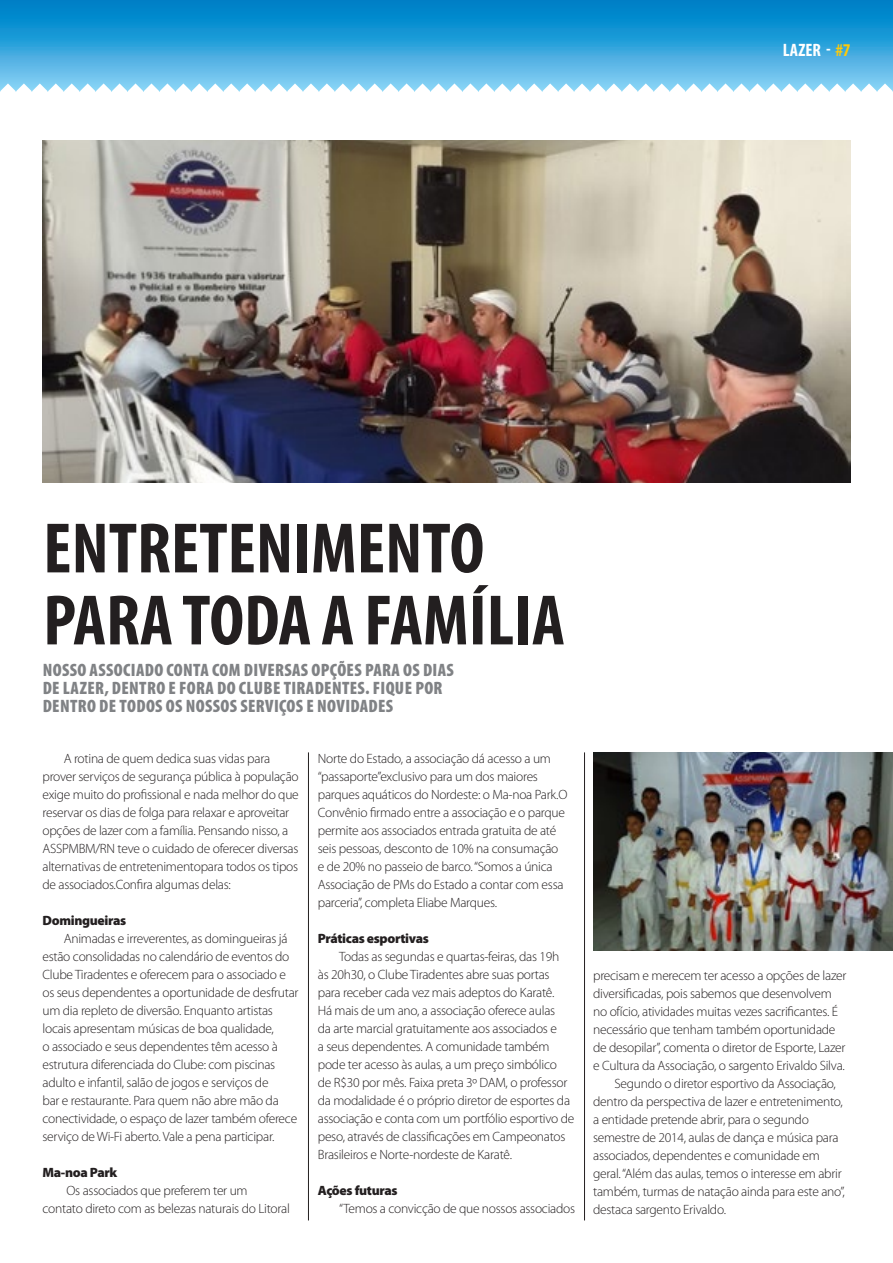
<style>
.page{position:relative;width:893px;height:1263px;background:#fff}
.page>*{position:absolute;margin:0;border:0;box-sizing:border-box;transform-origin:0 0}
.t1{font:700 condensed 72px/72px "Myriad Pro";color:#231f20}
.t2{font:900 condensed 18px/18px "Myriad Pro";letter-spacing:.02em;color:#808285}
.t3{font:700 condensed 18px "Myriad Pro";letter-spacing:.005em;color:#fff}
.Corpo_TXT{font:300 13.5px/18px "Myriad Pro";letter-spacing:-.02em;color:#231f20}
.Entrevista_pergunta{font:900 13.5px "Myriad Pro";letter-spacing:-.025em;color:#231f20}
.s1{color:#feca0a}
</style>
<div class="page">
<svg style="left:0;top:0;width:1px;height:91px"></svg>
<svg style="left:1px;top:0;width:892px;height:83px;background:#2fa0da"></svg>
<svg style="left:0;top:83px;width:893px;height:9px"></svg>
<hr style="left:308px;top:752px;width:1px;height:468px;background:#231f20">
<hr style="left:584px;top:752px;width:1px;height:468px;background:#231f20">
<img style="left:43px;top:140px;width:807px;height:342px">
<img style="left:593px;top:752px;width:300px;height:198px">
<p class="t3" style="left:783px;top:39px;width:69px">LAZER - <span class="s1">#7</span></p>
<p class="t1" style="left:43px;top:511px;width:523px">ENTRETENIMENTO<br>PARA TODA A FAMÍLIA</p>
<p class="t2" style="left:43px;top:661px;width:413px">NOSSO ASSOCIADO CONTA COM DIVERSAS OPÇÕES PARA OS DIAS<br>DE LAZER, DENTRO E FORA DO CLUBE TIRADENTES. FIQUE POR<br>DENTRO DE TODOS OS NOSSOS SERVIÇOS E NOVIDADES</p>
<p class="Corpo_TXT" style="left:43px;top:749px;width:258px;text-indent:21px">A rotina de quem dedica suas vidas para prover serviços de segurança pública à população exige muito do profissional e nada melhor do que reservar os dias de folga para relaxar e aproveitar opções de lazer com a família. Pensando nisso, a ASSPMBM/RN teve o cuidado de oferecer diversas alternativas de entretenimentopara todos os tipos de associados.Confira algumas delas:</p>
<p class="Entrevista_pergunta" style="left:43px;top:912px;width:85px">Domingueiras</p>
<p class="Corpo_TXT" style="left:43px;top:929px;width:258px;text-indent:21px">Animadas e irreverentes, as domingueiras já estão consolidadas no calendário de eventos do Clube Tiradentes e oferecem para o associado e os seus dependentes a oportunidade de desfrutar um dia repleto de diversão. Enquanto artistas locais apresentam músicas de boa qualidade,<br>o associado e seus dependentes têm acesso à estrutura diferenciada do Clube: com piscinas adulto e infantil, salão de jogos e serviços de<br>bar e restaurante. Para quem não abre mão da conectividade, o espaço de lazer também oferece serviço de Wi-Fi aberto. Vale a pena participar.</p>
<p class="Entrevista_pergunta" style="left:43px;top:1164px;width:76px">Ma-noa Park</p>
<p class="Corpo_TXT" style="left:43px;top:1181px;width:249px;text-indent:24px">Os associados que preferem ter um contato direto com as belezas naturais do Litoral</p>
<p class="Corpo_TXT" style="left:318px;top:749px;width:251px">Norte do Estado, a associação dá acesso a um “passaporte”exclusivo para um dos maiores parques aquáticos do Nordeste: o Ma-noa Park.O Convênio firmado entre a associação e o parque permite aos associados entrada gratuita de até seis pessoas, desconto de 10% na consumação e de 20% no passeio de barco. “Somos a única Associação de PMs do Estado a contar com essa parceria”, completa Eliabe Marques.</p>
<p class="Entrevista_pergunta" style="left:318px;top:930px;width:113px">Práticas esportivas</p>
<p class="Corpo_TXT" style="left:318px;top:947px;width:258px;text-indent:21px">Todas as segundas e quartas-feiras, das 19h<br>às 20h30, o Clube Tiradentes abre suas portas para receber cada vez mais adeptos do Karatê.<br>Há mais de um ano, a associação oferece aulas<br>da arte marcial gratuitamente aos associados e<br>a seus dependentes. A comunidade também pode ter acesso às aulas, a um preço simbólico<br>de R$30 por mês. Faixa preta 3º DAM, o professor da modalidade é o próprio diretor de esportes da associação e conta com um portfólio esportivo de peso, através de classificações em Campeonatos Brasileiros e Norte-nordeste de Karatê.</p>
<p class="Entrevista_pergunta" style="left:318px;top:1182px;width:81px">Ações futuras</p>
<p class="Corpo_TXT" style="left:339px;top:1199px;width:238px">“Temos a convicção de que nossos associados</p>
<p class="Corpo_TXT" style="left:593px;top:967px;width:255px">precisam e merecem ter acesso a opções de lazer diversificadas, pois sabemos que desenvolvem no ofício, atividades muitas vezes sacrificantes. É necessário que tenham também oportunidade de desopilar”, comenta o diretor de Esporte, Lazer e Cultura da Associação, o sargento Erivaldo Silva.</p>
<p class="Corpo_TXT" style="left:593px;top:1075px;width:253px;text-indent:21px">Segundo o diretor esportivo da Associação, dentro da perspectiva de lazer e entretenimento, a entidade pretende abrir, para o segundo semestre de 2014, aulas de dança e música para associados, dependentes e comunidade em geral. “Além das aulas, temos o interesse em abrir também, turmas de natação ainda para este ano”, destaca sargento Erivaldo.</p>
</div>
